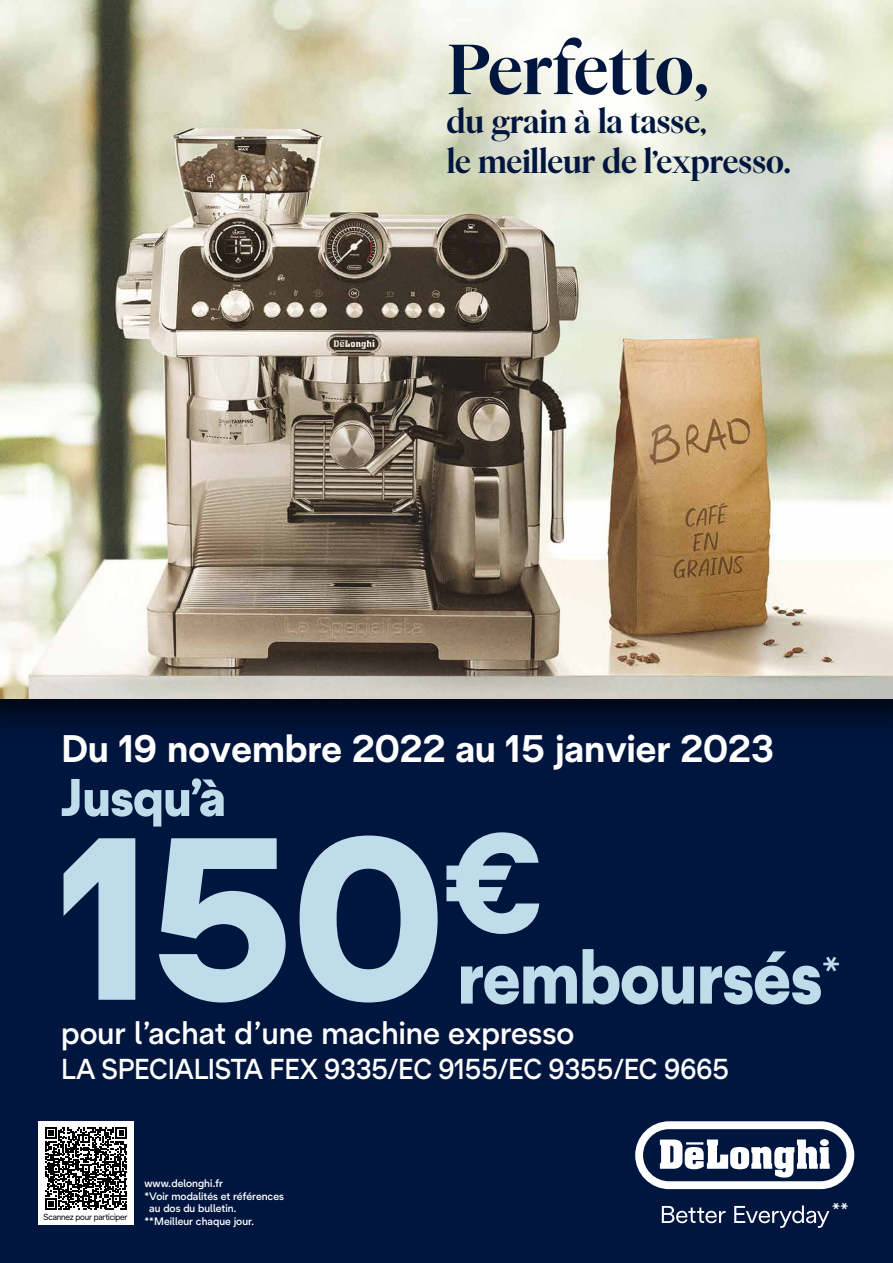
<style>
.page{position:relative;width:893px;height:1263px;background:#fff}
.page>*{position:absolute;margin:0;border:0;box-sizing:border-box;transform-origin:0 0}
.t1{font:900 230.7px "De Longhi Sans";color:#bedcea}
.t2{font:700 75.9px "De Longhi Serif";color:#00163f}
.t3{font:900 75.6px "De Longhi Sans";letter-spacing:-.01em;color:#bedcea;scale:.93 1}
.t4{font:900 52.8px "De Longhi Sans";letter-spacing:-.01em;color:#bedcea}
.t5{font:700 38.4px "De Longhi Sans";color:#fff}
.t6{font:700 34.95px/39.3px "De Longhi Serif";letter-spacing:-.005em;color:#00163f}
.t7{font:500 31.65px "De Longhi Sans";color:#fff}
.t8{font:500 28.8px "De Longhi Sans";letter-spacing:-.015em;color:#fff;scale:.93 1}
.t9{font:19.8px "De Longhi Sans";color:#fff}
.t10{font:500 10.8px "De Longhi Sans";color:#fff}
.t11{font:8.85px "De Longhi Sans";letter-spacing:-.02em;color:#000}
</style>
<div class="page">
<div style="left:0;top:550px;width:893px;height:713px;background:#00163f"></div>
<div style="left:0;top:0;width:893px;height:747px;background:#000;opacity:.75"></div>
<img style="left:0;top:0;width:893px;height:699px">
<svg style="left:635px;top:1121px;width:219px;height:107px"></svg>
<div style="left:39px;top:1121px;width:95px;height:104px;background:#fff"></div>
<svg style="left:45px;top:1127px;width:82px;height:83px"></svg>
<h2 class="t2" style="left:447px;top:25px;width:263px">Perfetto,</h2>
<h3 class="t6" style="left:447px;top:103px;width:345px">du grain à la tasse,<br>le meilleur de l’expresso.</h3>
<h3 class="t5" style="left:61px;top:725px;width:714px">Du 19 novembre 2022 au 15 janvier 2023</h3>
<h3 class="t4" style="left:61px;top:765px;width:166px">Jusqu’à</h3>
<h1 class="t1" style="left:61px;top:777px;width:484px">150<sup>€</sup></h1>
<h3 class="t3" style="left:457px;top:930px;width:414px">remboursés<sup>*</sup></h3>
<h3 class="t7" style="left:61px;top:1014px;width:515px">pour l’achat d’une machine expresso</h3>
<h3 class="t8" style="left:61px;top:1052px;width:720px">LA SPECIALISTA FEX 9335/EC 9155/EC 9355/EC 9665</h3>
<p class="t11" style="left:44px;top:1212px;width:85px">Scannez pour participer</p>
<p class="t10" style="left:145px;top:1177px;width:80px">www.delonghi.fr</p>
<p class="t10" style="left:145px;top:1189px;width:141px">*Voir modalités et références</p>
<p class="t10" style="left:149px;top:1202px;width:89px">au dos du bulletin.</p>
<p class="t10" style="left:145px;top:1214px;width:111px">**Meilleur chaque jour.</p>
<h3 class="t9" style="left:832px;top:1198px;width:19px">**</h3>
</div>
